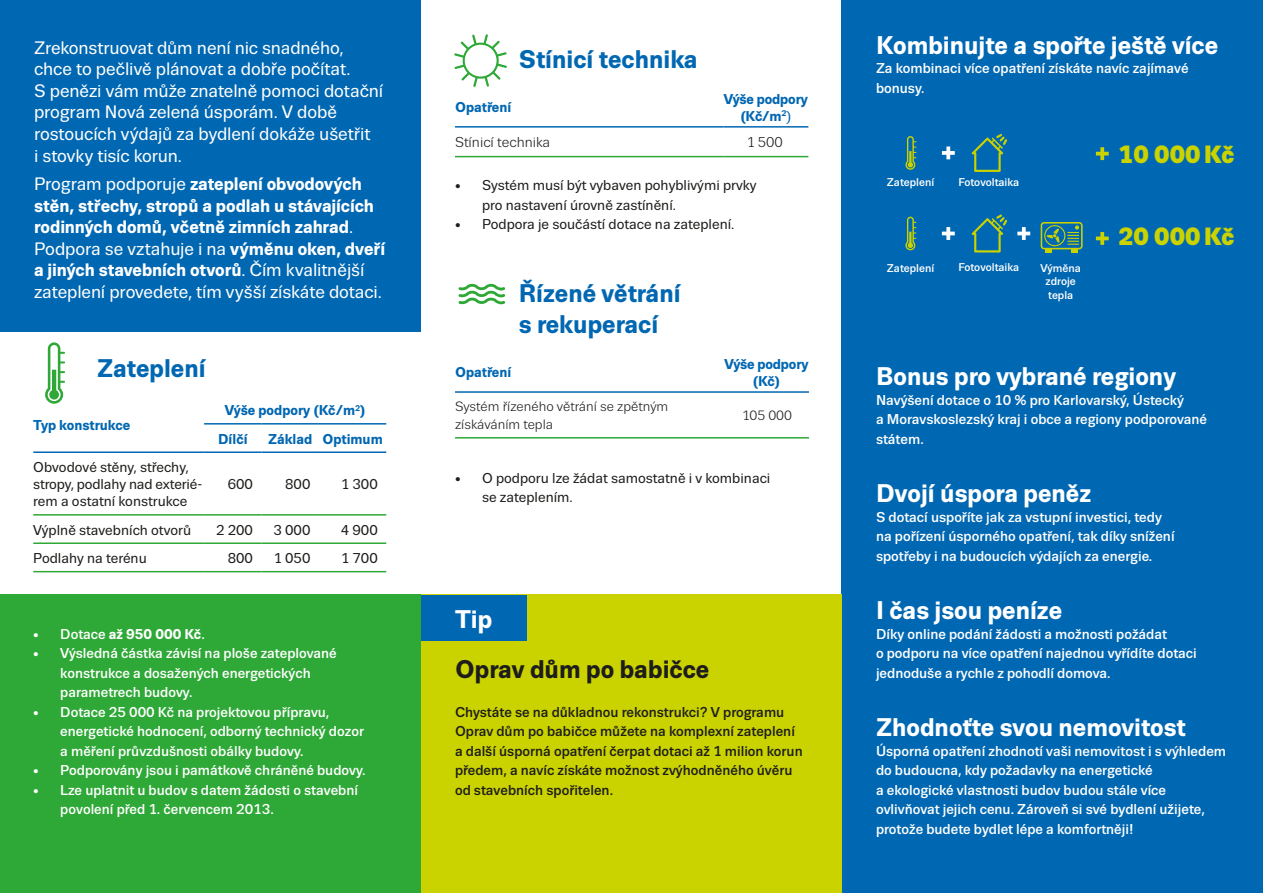
<style>
.page{position:relative;width:1263px;height:893px;background:#fff}
.page>*{position:absolute;margin:0;border:0;box-sizing:border-box;transform-origin:0 0}
.t1{font:700 25.5px "Trivia Sans";color:#fff}
.t2{font:700 25.5px/30.6px "Trivia Sans";color:#0067b2}
.t3{font:700 25.5px "Trivia Sans";color:#1d1d1b}
.t4{font:900 24.9px "Trivia Sans";color:#cad200}
.t5{font:700 18px/21.6px "Trivia Sans";letter-spacing:-.005em;color:#fff}
.t6{font:18px/21.6px "Trivia Sans";letter-spacing:-.01em;color:#fff}
.t7{font:500 14.25px/19.5px "Trivia Sans";color:#fff}
.t8{font:14.25px/17.1px "Trivia Sans";color:#1d1d1b}
.t9{font:500 14.25px/19.5px "Trivia Sans";color:#1d1d1b}
.t10{font:700 14.25px/17.1px "Trivia Sans";color:#0067b2;text-align:center}
.t11{font:14.25px "Trivia Sans";color:#1d1d1b}
.t12{font:700 14.25px "Trivia Sans";color:#fff}
.t13{font:13.5px/18px "Trivia Sans";color:#1d1d1b}
.t14{font:500 11.25px/13.5px "Trivia Sans";color:#fff;text-align:center}
.s1{font-weight:400}
.s2{font-weight:500}
</style>
<div class="page">
<div style="left:842px;top:0;width:421px;height:893px;background:#0067b2"></div>
<div style="left:0;top:0;width:421px;height:331px;background:#0067b2"></div>
<div style="left:0;top:595px;width:421px;height:298px;background:#2ea836"></div>
<hr style="left:33px;top:514px;width:171px;height:2px;background:#2ea836">
<hr style="left:204px;top:514px;width:57px;height:2px;background:#2ea836">
<hr style="left:261px;top:514px;width:58px;height:2px;background:#2ea836">
<hr style="left:319px;top:514px;width:67px;height:2px;background:#2ea836">
<hr style="left:33px;top:542px;width:171px;height:2px;background:#2ea836">
<hr style="left:204px;top:542px;width:57px;height:2px;background:#2ea836">
<hr style="left:261px;top:542px;width:58px;height:2px;background:#2ea836">
<hr style="left:319px;top:542px;width:67px;height:2px;background:#2ea836">
<hr style="left:33px;top:571px;width:171px;height:1px;background:#2ea836">
<hr style="left:204px;top:571px;width:57px;height:1px;background:#2ea836">
<hr style="left:261px;top:571px;width:58px;height:1px;background:#2ea836">
<hr style="left:319px;top:571px;width:67px;height:1px;background:#2ea836">
<hr style="left:33px;top:451px;width:171px;height:2px;background:#0067b2">
<hr style="left:204px;top:451px;width:57px;height:2px;background:#0067b2">
<hr style="left:261px;top:451px;width:58px;height:2px;background:#0067b2">
<hr style="left:319px;top:451px;width:67px;height:2px;background:#0067b2">
<hr style="left:204px;top:423px;width:57px;height:2px;background:#0067b2">
<hr style="left:261px;top:423px;width:58px;height:2px;background:#0067b2">
<hr style="left:319px;top:423px;width:67px;height:2px;background:#0067b2">
<svg style="left:45px;top:342px;width:20px;height:62px"></svg>
<svg style="left:454px;top:34px;width:53px;height:53px"></svg>
<svg style="left:458px;top:283px;width:47px;height:22px"></svg>
<hr style="left:455px;top:156px;width:268px;height:1px;background:#2ea836">
<hr style="left:723px;top:156px;width:85px;height:1px;background:#2ea836">
<hr style="left:455px;top:126px;width:268px;height:2px;background:#0067b2">
<hr style="left:723px;top:126px;width:85px;height:2px;background:#0067b2">
<hr style="left:455px;top:437px;width:269px;height:2px;background:#2ea836">
<hr style="left:724px;top:437px;width:85px;height:2px;background:#2ea836">
<hr style="left:455px;top:391px;width:269px;height:2px;background:#0067b2">
<hr style="left:724px;top:391px;width:85px;height:2px;background:#0067b2">
<svg style="left:942px;top:146px;width:13px;height:13px"></svg>
<svg style="left:942px;top:227px;width:13px;height:13px"></svg>
<svg style="left:1017px;top:227px;width:13px;height:13px"></svg>
<svg style="left:905px;top:136px;width:11px;height:34px"></svg>
<svg style="left:905px;top:217px;width:11px;height:33px"></svg>
<svg style="left:1096px;top:147px;width:13px;height:13px"></svg>
<svg style="left:1096px;top:232px;width:13px;height:13px"></svg>
<div style="left:421px;top:595px;width:421px;height:298px;background:#cad200"></div>
<div style="left:421px;top:595px;width:105px;height:45px;background:#0067b2"></div>
<div style="left:1041px;top:222px;width:42px;height:27px;border:2px solid #cad200;border-radius:3px"></div>
<svg style="left:1047px;top:228px;width:12px;height:15px"></svg>
<div style="left:1044px;top:225px;width:21px;height:21px;border:1px solid #cad200;border-radius:50%"></div>
<svg style="left:1046px;top:249px;width:6px;height:3px"></svg>
<svg style="left:1068px;top:225px;width:11px;height:27px"></svg>
<svg style="left:972px;top:134px;width:35px;height:38px"></svg>
<svg style="left:972px;top:214px;width:35px;height:38px"></svg>
<p class="t6" style="left:34px;top:37px;width:351px">Zrekonstruovat dům není nic snadného, chce to pečlivě plánovat a dobře počítat.<br>S penězi vám může znatelně pomoci dotační program Nová zelená úsporám. V době rostoucích výdajů za bydlení dokáže ušetřit<br>i stovky tisíc korun.</p>
<p class="t5" style="left:34px;top:173px;width:353px"><span class="s1">Program podporuje</span> zateplení obvodových stěn, střechy, stropů a podlah u stávajících rodinných domů, včetně zimních zahrad<span class="s1">.<br>Podpora se vztahuje i na</span> výměnu oken, dveří a jiných stavebních otvorů<span class="s1">. Čím kvalitnější zateplení provedete, tím vyšší získáte dotaci.</span></p>
<h1 class="t2" style="left:97px;top:353px;width:110px">Zateplení</h1>
<p class="t10" style="left:33px;top:416px;width:99px">Typ konstrukce</p>
<p class="t8" style="left:33px;top:459px;width:170px">Obvodové stěny, střechy, stropy, podlahy nad exterié&shy;rem a ostatní konstrukce</p>
<p class="t10" style="left:218px;top:397px;width:149px;line-height:28.3px;text-align:left;text-indent:7px">Výše podpory (Kč/m<sup>2</sup>)<br>Dílčí</p>
<p class="t10" style="left:268px;top:431px;width:116px">Základ Optimum</p>
<p class="t8" style="left:228px;top:476px;width:27px">600</p>
<p class="t8" style="left:285px;top:476px;width:27px">800</p>
<p class="t8" style="left:341px;top:476px;width:38px">1 300</p>
<p class="t8" style="left:33px;top:522px;width:159px">Výplně stavebních otvorů</p>
<p class="t8" style="left:216px;top:522px;width:38px">2 200</p>
<p class="t8" style="left:273px;top:522px;width:38px">3 000</p>
<p class="t8" style="left:341px;top:522px;width:38px">4 900</p>
<p class="t8" style="left:33px;top:550px;width:115px">Podlahy na terénu</p>
<p class="t8" style="left:228px;top:550px;width:27px">800</p>
<p class="t8" style="left:273px;top:550px;width:38px">1 050</p>
<p class="t8" style="left:341px;top:550px;width:38px">1 700</p>
<p class="t12" style="left:33px;top:626px;width:173px"><span class="s2">• Dotace</span> až 950 000 Kč<span class="s2">.</span></p>
<p class="t7" style="left:60px;top:644px;width:278px;text-indent:-27px">• Výsledná částka závisí na ploše zateplované konstrukce a dosažených energetických parametrech budovy.</p>
<p class="t7" style="left:60px;top:702px;width:305px;text-indent:-27px">• Dotace 25 000 Kč na projektovou přípravu, energetické hodnocení, odborný technický dozor a měření průvzdušnosti obálky budovy.</p>
<p class="t7" style="left:33px;top:761px;width:334px">• Podporovány jsou i památkově chráněné budovy.</p>
<p class="t7" style="left:60px;top:780px;width:299px;text-indent:-27px">• Lze uplatnit u budov s datem žádosti o stavební povolení před 1. červencem 2013.</p>
<h1 class="t2" style="left:519px;top:44px;width:180px">Stínicí technika</h1>
<p class="t10" style="left:455px;top:99px;width:58px">Opatření</p>
<p class="t10" style="left:724px;top:91px;width:86px">Výše podpory (Kč/m<sup>2</sup><span class="s1">)</span></p>
<p class="t11" style="left:455px;top:135px;width:97px">Stínicí technika</p>
<p class="t11" style="left:746px;top:135px;width:38px">1 500</p>
<p class="t8" style="left:482px;top:176px;width:276px;line-height:19.5px;text-indent:-27px">• Systém musí být vybaven pohyblivými prvky pro nastavení úrovně zastínění.</p>
<p class="t8" style="left:455px;top:216px;width:281px">• Podpora je součástí dotace na zateplení.</p>
<h1 class="t2" style="left:519px;top:279px;width:163px">Řízené větrání s rekuperací</h1>
<p class="t10" style="left:455px;top:364px;width:58px">Opatření</p>
<p class="t10" style="left:724px;top:356px;width:86px">Výše podpory (Kč)</p>
<p class="t13" style="left:455px;top:398px;width:215px">Systém řízeného větrání se zpětným získáváním tepla</p>
<p class="t13" style="left:742px;top:407px;width:52px">105 000</p>
<p class="t8" style="left:482px;top:468px;width:290px;line-height:19.5px;text-indent:-27px">• O podporu lze žádat samostatně i v kombinaci se zateplením.</p>
<h1 class="t1" style="left:455px;top:605px;width:39px">Tip</h1>
<h1 class="t3" style="left:455px;top:655px;width:256px">Oprav dům po babičce</h1>
<p class="t9" style="left:455px;top:702px;width:349px">Chystáte se na důkladnou rekonstrukci? V programu Oprav dům po babičce můžete na komplexní zateplení a další úsporná opatření čerpat dotaci až 1 milion korun předem, a navíc získáte možnost zvýhodněného úvěru od stavebních spořitelen.</p>
<h1 class="t1" style="left:876px;top:31px;width:344px">Kombinujte a spořte ještě více</h1>
<p class="t7" style="left:876px;top:59px;width:314px">Za kombinaci více opatření získáte navíc zajímavé bonusy.</p>
<p class="t14" style="left:887px;top:176px;width:49px">Zateplení</p>
<p class="t14" style="left:958px;top:176px;width:62px">Fotovoltaika</p>
<p class="t14" style="left:887px;top:261px;width:49px">Zateplení</p>
<p class="t14" style="left:958px;top:261px;width:62px">Fotovoltaika</p>
<p class="t14" style="left:1040px;top:261px;width:42px">Výměna zdroje tepla</p>
<h2 class="t4" style="left:1118px;top:140px;width:118px">10 000Kč</h2>
<h2 class="t4" style="left:1118px;top:222px;width:118px">20 000Kč</h2>
<h1 class="t1" style="left:876px;top:362px;width:301px">Bonus pro vybrané regiony</h1>
<p class="t7" style="left:876px;top:390px;width:333px">Navýšení dotace o 10 % pro Karlovarský, Ústecký<br>a Moravskoslezský kraj i obce a regiony podporované státem.</p>
<h1 class="t1" style="left:876px;top:479px;width:217px">Dvojí úspora peněz</h1>
<p class="t7" style="left:876px;top:507px;width:300px">S dotací uspoříte jak za vstupní investici, tedy na pořízení úsporného opatření, tak díky snížení spotřeby i na budoucích výdajích za energie.</p>
<h1 class="t1" style="left:876px;top:596px;width:188px">I čas jsou peníze</h1>
<p class="t7" style="left:876px;top:624px;width:322px">Díky online podání žádosti a možnosti požádat<br>o podporu na více opatření najednou vyřídíte dotaci jednoduše a rychle z pohodlí domova.</p>
<h1 class="t1" style="left:876px;top:713px;width:311px">Zhodnoťte svou nemovitost</h1>
<p class="t7" style="left:876px;top:741px;width:352px">Úsporná opatření zhodnotí vaši nemovitost i s výhledem do budoucna, kdy požadavky na energetické<br>a ekologické vlastnosti budov budou stále více ovlivňovat jejich cenu. Zároveň si své bydlení užijete, protože budete bydlet lépe a komfortněji!</p>
</div>
